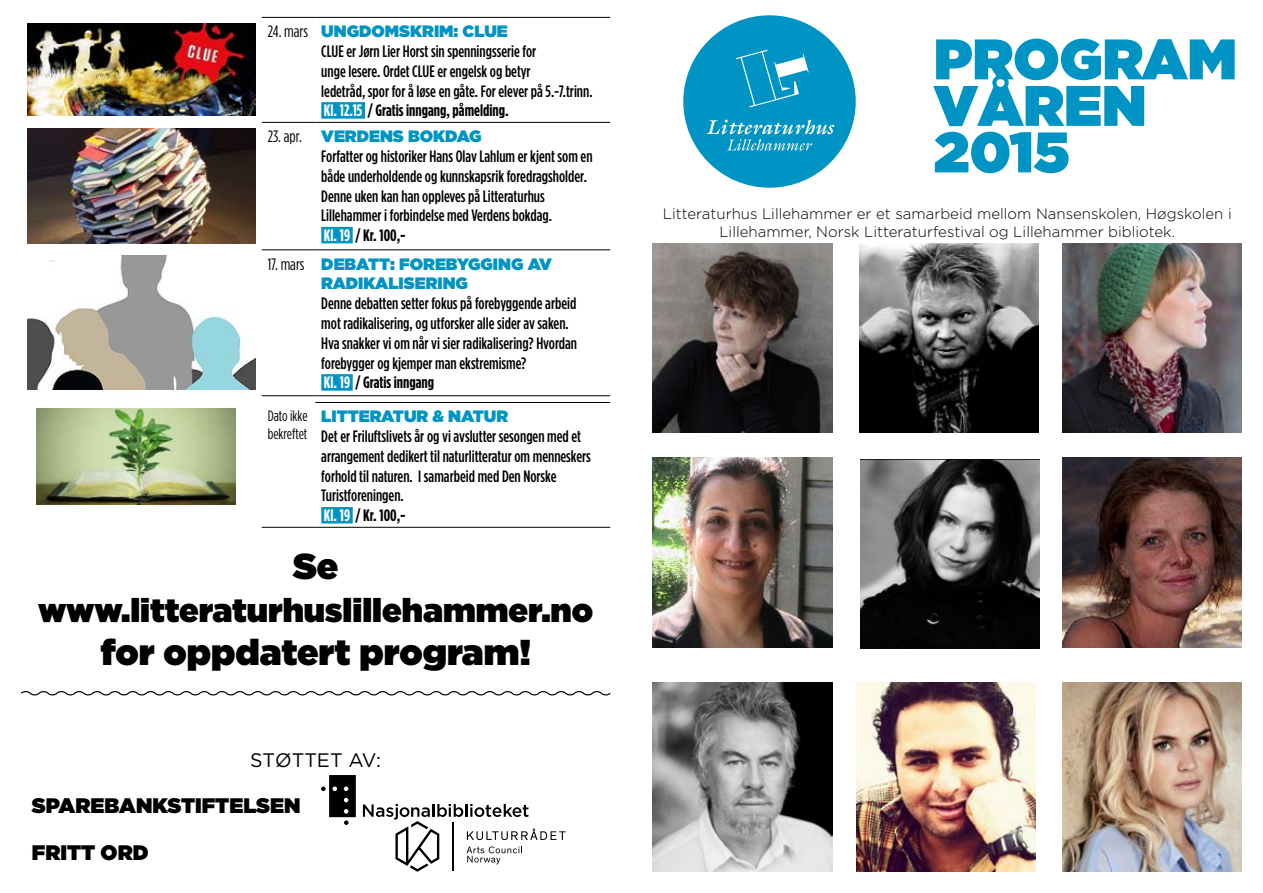
<style>
.page{position:relative;width:1263px;height:893px;background:#fff}
.page>*{position:absolute;margin:0;border:0;box-sizing:border-box;transform-origin:0 0}
.t1{font:900 57px/46.5px "Gotham HTF";color:#0094c5}
.t2{font:900 36px "Gotham HTF";color:#000}
.t3{font:900 33px "Gotham HTF";color:#000}
.t4{font:900 21px "Gotham HTF";color:#000}
.t5{font:19.5px "Gotham HTF";color:#000}
.t6{font:500 condensed 16.5px/19.8px "Gotham HTF";color:#000}
.t7{font:900 16.5px/19.8px "Gotham HTF";color:#0094c5}
.t8{font:300 15px/18px "Gotham HTF";color:#000;text-align:center}
.t9{font:condensed 15px/18px "Gotham HTF";color:#000}
.s1{font-weight:400}
.s2{font-weight:900;font-stretch:normal;color:#0094c5}
.s3{font-weight:700;color:#fff}
.s4{font-weight:700}
.s5{font-weight:400;font-stretch:condensed;color:#000}
</style>
<div class="page">
<svg style="left:21px;top:691px;width:590px;height:5px"></svg>
<div style="left:683px;top:15px;width:173px;height:173px;background:#0094c5;border-radius:50%"></div>
<svg style="left:736px;top:50px;width:73px;height:57px"></svg>
<svg style="left:706px;top:120px;width:128px;height:31px"></svg>
<svg style="left:27px;top:17px;width:235px;height:379px"></svg>
<hr style="left:262px;top:17px;width:53px;height:1px;background:#000">
<hr style="left:315px;top:17px;width:295px;height:1px;background:#000">
<hr style="left:262px;top:122px;width:53px;height:1px;background:#000">
<hr style="left:315px;top:122px;width:295px;height:1px;background:#000">
<hr style="left:262px;top:249px;width:53px;height:1px;background:#000">
<hr style="left:315px;top:249px;width:295px;height:1px;background:#000">
<hr style="left:262px;top:395px;width:53px;height:1px;background:#000">
<hr style="left:315px;top:395px;width:295px;height:1px;background:#000">
<img style="left:27px;top:23px;width:228px;height:92px">
<div style="left:321px;top:102px;width:44px;height:17px;background:#0094c5"></div>
<img style="left:27px;top:128px;width:228px;height:116px">
<div style="left:321px;top:227px;width:32px;height:16px;background:#0094c5"></div>
<img style="left:27px;top:256px;width:228px;height:134px">
<div style="left:321px;top:374px;width:32px;height:17px;background:#0094c5"></div>
<hr style="left:315px;top:402px;width:295px;height:1px;background:#000">
<hr style="left:262px;top:527px;width:53px;height:1px;background:#000">
<hr style="left:315px;top:527px;width:295px;height:1px;background:#000">
<img style="left:37px;top:408px;width:199px;height:96px">
<div style="left:321px;top:507px;width:32px;height:16px;background:#0094c5"></div>
<img style="left:653px;top:682px;width:179px;height:190px">
<img style="left:856px;top:682px;width:180px;height:190px">
<img style="left:1062px;top:682px;width:180px;height:190px">
<img style="left:653px;top:458px;width:179px;height:189px">
<img style="left:653px;top:243px;width:179px;height:190px">
<img style="left:860px;top:459px;width:180px;height:189px">
<img style="left:859px;top:243px;width:180px;height:190px">
<img style="left:1062px;top:243px;width:180px;height:190px">
<img style="left:1062px;top:458px;width:180px;height:189px">
<svg style="left:321px;top:775px;width:35px;height:50px"></svg>
<svg style="left:363px;top:804px;width:203px;height:68px"></svg>
<p class="t6" style="left:321px;top:21px;width:273px;text-indent:-54px"><span class="s1">24. mars</span> <span class="s2">UNGDOMSKRIM: CLUE<br></span>CLUE er Jørn Lier Horst sin spenningsserie for<br>unge lesere. Ordet CLUE er engelsk og betyr<br>ledetråd, spor for å løse en gåte. For elever på 5.-7.trinn.<br><span class="s3">Kl. 12.15</span> <span class="s4">/ Gratis inngang, påmelding.</span></p>
<p class="t6" style="left:321px;top:126px;width:273px;text-indent:-54px"><span class="s1">23. apr.</span> <span class="s2">VERDENS BOKDAG<br></span>Forfatter og historiker Hans Olav Lahlum er kjent som en både underholdende og kunnskapsrik foredragsholder.<br>Denne uken kan han oppleves på Litteraturhus Lillehammer i forbindelse med Verdens bokdag.<br><span class="s3">Kl. 19</span> <span class="s4">/ Kr. 100,-</span></p>
<p class="t7" style="left:321px;top:254px;width:232px;text-indent:-54px"><span class="s5">17. mars</span> DEBATT: FOREBYGGING AV<br>RADIKALISERING</p>
<p class="t6" style="left:321px;top:293px;width:257px">Denne debatten setter fokus på forebyggende arbeid mot radikalisering, og utforsker alle sider av saken.<br>Hva snakker vi om når vi sier radikalisering? Hvordan forebygger og kjemper man ekstremisme?<br><span class="s3">Kl. 19</span> <span class="s4">/ Gratis inngang</span></p>
<p class="t9" style="left:268px;top:407px;width:42px">Dato ikke bekreftet</p>
<p class="t7" style="left:321px;top:406px;width:12px">LITTERAT</p>
<p class="t7" style="left:404px;top:406px;width:57px">UR &amp; NAT</p>
<p class="t7" style="left:484px;top:406px;width:25px">UR</p>
<p class="t6" style="left:321px;top:426px;width:271px">Det er Friluftslivets år og vi avslutter sesongen med et arrangement dedikert til naturlitteratur om menneskers forhold til naturen. I samarbeid med Den Norske Turistforeningen.<br><span class="s3">Kl. 19</span> <span class="s4">/ Kr. 100,-</span></p>
<h2 class="t2" style="left:293px;top:545px;width:47px">SE</h2>
<h3 class="t3" style="left:38px;top:591px;width:557px">WWW.LITTERATURHUSLILLEHAMMER.NO</h3>
<h2 class="t2" style="left:100px;top:632px;width:432px">FOR OPPDATERT PROGRAM!</h2>
<p class="t5" style="left:250px;top:749px;width:132px">STØTTET AV:</p>
<p class="t4" style="left:32px;top:794px;width:270px">SPAREBANKSTIFTELSEN</p>
<p class="t4" style="left:32px;top:840px;width:118px">FRITT ORD</p>
<h1 class="t1" style="left:934px;top:35px;width:305px">PROGRAM<br>VÅREN<br>2015</h1>
<p class="t8" style="left:663px;top:204px;width:570px">Litteraturhus Lillehammer er et samarbeid mellom Nansenskolen, Høgskolen i<br>Lillehammer, Norsk Litteraturfestival og Lillehammer bibliotek.</p>
</div>
